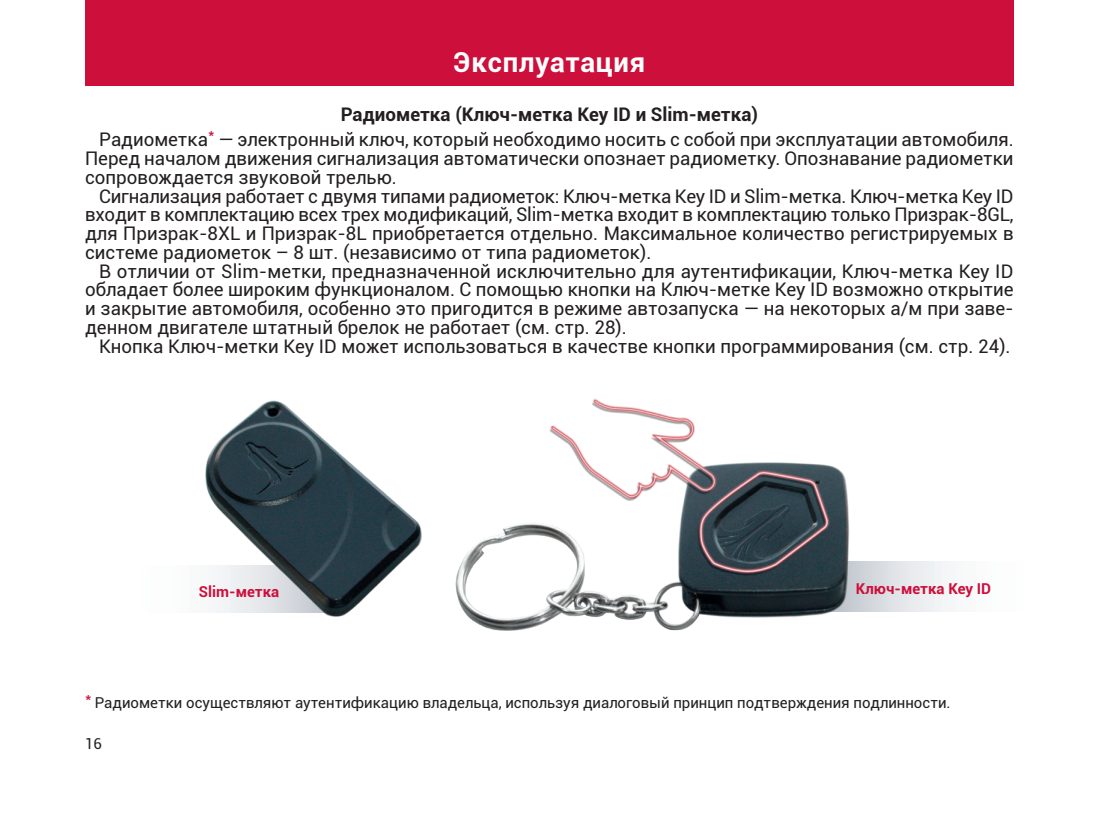
<style>
.page{position:relative;width:1120px;height:815px;background:#fff}
.page>*{position:absolute;margin:0;border:0;box-sizing:border-box;transform-origin:0 0}
.t1{font:700 27.5px "Roboto";letter-spacing:.03em;color:#fff}
.t2{font:18.75px/18.8px "Roboto";color:#231f20}
.t3{font:15px "Roboto";color:#231f20}
.t4{font:700 15px "Roboto";color:#cd0f3b}
.s1{font-weight:700}
</style>
<div class="page">
<div style="left:85px;top:0;width:928px;height:85px;background:#cd0f3b"></div>
<svg style="left:883px;top:562px;width:68px;height:50px"></svg>
<img style="left:205px;top:398px;width:678px;height:233px">
<h1 class="t1" style="left:453px;top:42px;width:194px">Эксплуатация</h1>
<p class="t2" style="left:99px;top:100px;width:916px;line-height:25.8px;text-indent:241px"><span class="s1">Радиометка (Ключ-метка Key ID и Slim-метка)<br></span>Радиометка<sup>*</sup> — электронный ключ, который необходимо носить с собой при эксплуатации автомобиля.</p>
<p class="t2" style="left:85px;top:148px;width:930px">Перед началом движения сигнализация автоматически опознает радиометку. Опознавание радиометки сопровождается звуковой трелью.</p>
<p class="t2" style="left:85px;top:186px;width:930px;text-align:justify;text-indent:14px">Сигнализация работает с двумя типами радиометок: Ключ-метка Key ID и Slim-метка. Ключ-метка Key ID входит в комплектацию всех трех модификаций, Slim-метка входит в комплектацию только Призрак-8GL, для Призрак-8XL и Призрак-8L приобретается отдельно. Максимальное количество регистрируемых в системе радиометок – 8 шт. (независимо от типа радиометок).</p>
<p class="t2" style="left:85px;top:261px;width:930px;text-align:justify;text-indent:14px">В отличии от Slim-метки, предназначенной исключительно для аутентификации, Ключ-метка Key ID обладает более широким функционалом. С помощью кнопки на Ключ-метке Key ID возможно открытие и закрытие автомобиля, особенно это пригодится в режиме автозапуска — на некоторых а/м при заве&shy;денном двигателе штатный брелок не работает (см. стр. 28).</p>
<p class="t2" style="left:99px;top:336px;width:913px">Кнопка Ключ-метки Key ID может использоваться в качестве кнопки программирования (см. стр. 24).</p>
<p class="t4" style="left:199px;top:581px;width:82px">Slim-метка</p>
<p class="t4" style="left:856px;top:578px;width:137px">Ключ-метка Key ID</p>
<p class="t3" style="left:85px;top:692px;width:867px"><sup>*</sup> Радиометки осуществляют аутентификацию владельца, используя диалоговый принцип подтверждения подлинности.</p>
<p class="t3" style="left:85px;top:733px;width:18px">16</p>
</div>
